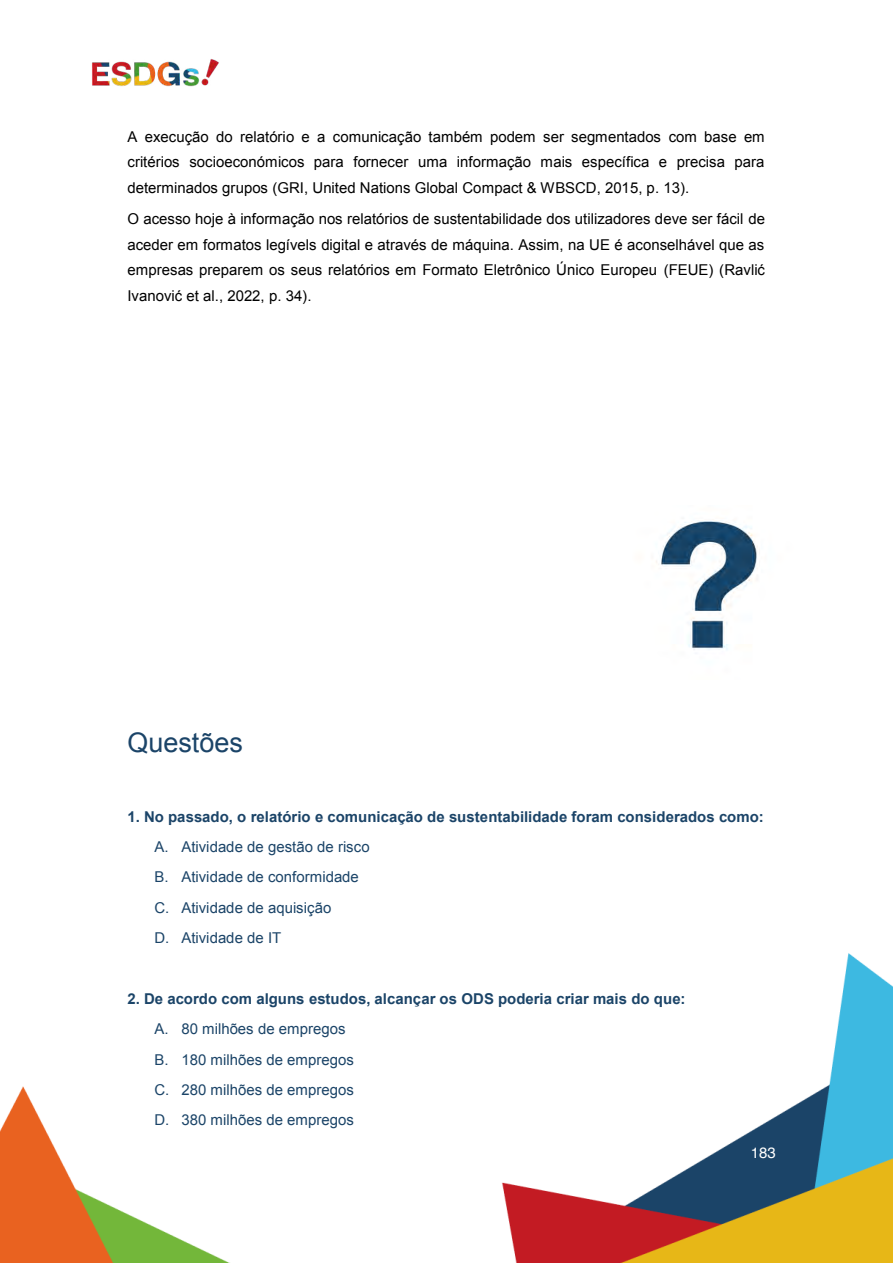
<style>
.page{position:relative;width:893px;height:1263px;background:#fff}
.page>*{position:absolute;margin:0;border:0;box-sizing:border-box;transform-origin:0 0}
.t1{font:27px "Arial";color:#1b4468}
.t2{font:15px/25.8px "Arial";color:#000;text-align:justify}
.t3{font:15px/30.5px "Arial";color:#1b4468}
.t4{font:700 15px "Arial";color:#1b4468}
.t5{font:15px "Helvetica";color:#fff}
.t6{font:15px "Arial";color:#fff}
</style>
<div class="page">
<img style="left:0;top:953px;width:893px;height:310px">
<img style="left:92px;top:59px;width:127px;height:28px">
<img style="left:656px;top:521px;width:102px;height:129px">
<div style="left:747px;top:1136px;width:33px;height:30px;background:#1b4468"></div>
<p class="t2" style="left:127px;top:123px;width:639px">A execução do relatório e a comunicação também podem ser segmentados com base em critérios socioeconómicos para fornecer uma informação mais específica e precisa para determinados grupos (GRI, United Nations Global Compact &amp; WBSCD, 2015, p. 13).</p>
<p class="t2" style="left:127px;top:206px;width:639px">O acesso hoje à informação nos relatórios de sustentabilidade dos utilizadores deve ser fácil de aceder em formatos legívels digital e através de máquina. Assim, na UE é aconselhável que as empresas preparem os seus relatórios em Formato Eletrônico Único Europeu (FEUE) (Ravlić Ivanović et al., 2022, p. 34).</p>
<h1 class="t1" style="left:127px;top:724px;width:117px">Questões</h1>
<p class="t4" style="left:127px;top:806px;width:638px">1. No passado, o relatório e comunicação de sustentabilidade foram considerados como:</p>
<p class="t3" style="left:154px;top:832px;width:217px">A. Atividade de gestão de risco<br>B. Atividade de conformidade<br>C. Atividade de aquisição<br>D. Atividade de IT</p>
<p class="t4" style="left:127px;top:989px;width:560px">2. De acordo com alguns estudos, alcançar os ODS poderia criar mais do que:</p>
<p class="t3" style="left:154px;top:1014px;width:201px">A. 80 milhões de empregos<br>B. 180 milhões de empregos<br>C. 280 milhões de empregos<br>D. 380 milhões de empregos</p>
<p class="t6" style="left:757px;top:1142px;width:10px">9</p>
<p class="t5" style="left:751px;top:1141px;width:27px">183</p>
</div>
